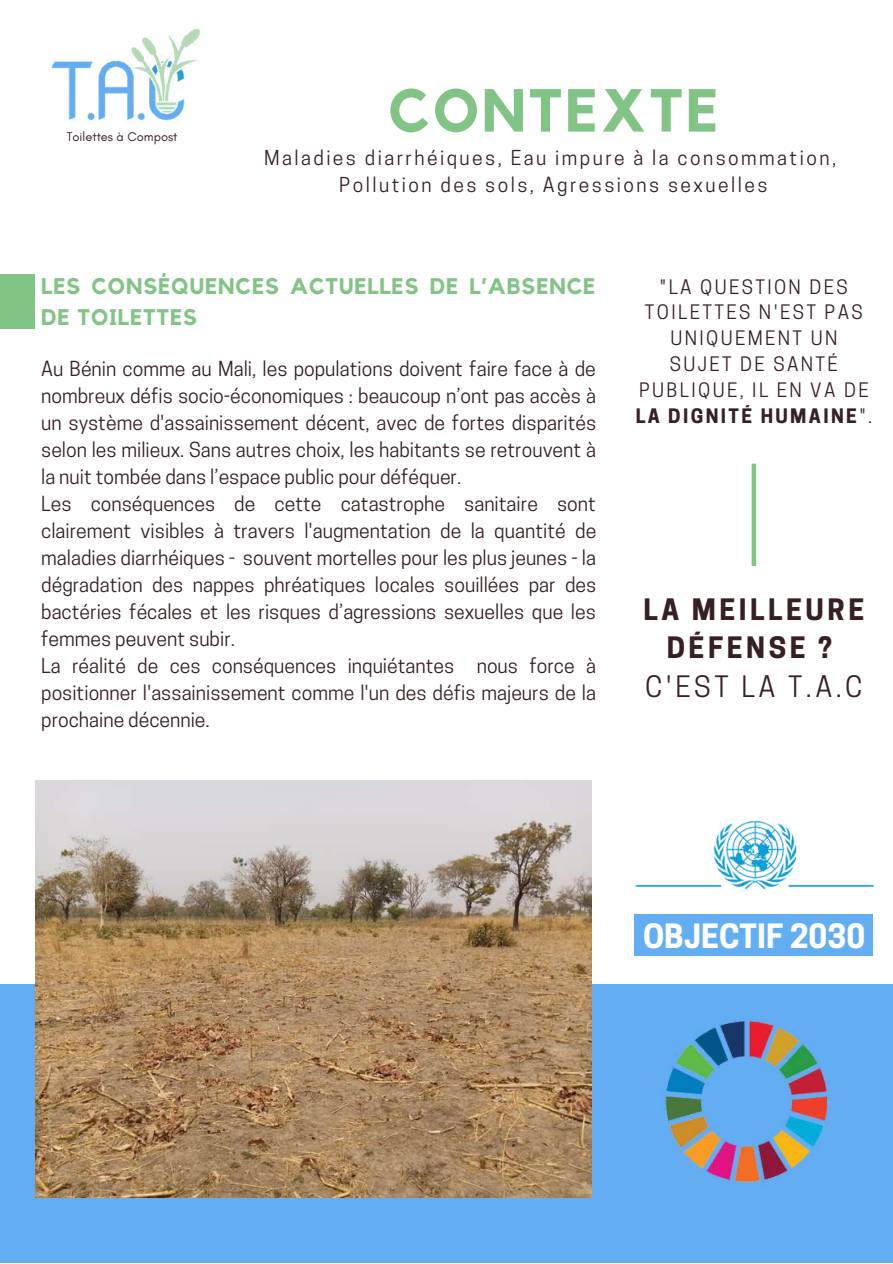
<style>
.page{position:relative;width:893px;height:1264px;background:#fff}
.page>*{position:absolute;margin:0;border:0;box-sizing:border-box;transform-origin:0 0}
.t1{font:700 60px "Kollektif";letter-spacing:.05em;color:#81c485}
.t2{font:700 31.5px "Cooper Hewitt";color:#fff}
.t3{font:700 27.75px/38.2px "Cooper Hewitt";letter-spacing:.125em;color:#362023;text-align:center}
.t4{font:27.75px "Cooper Hewitt";color:#362023}
.t5{font:700 22.5px/31px "Kollektif";letter-spacing:.04em;color:#81c485}
.t6{font:19.5px/27px "Cooper Hewitt";color:#362023}
.t7{font:19.35px/27px "Cooper Hewitt";letter-spacing:.125em;color:#362023;text-align:center}
.t8{font:18.75px/25.8px "Cooper Hewitt";letter-spacing:.125em;color:#362023;text-align:center}
.t9{font:12.9px "Glacial Indifference";color:#362023}
.s1{font-weight:700}
</style>
<div class="page">
<div style="left:0;top:984px;width:892px;height:278px;background:#63adf2"></div>
<img style="left:635px;top:820px;width:238px;height:70px">
<div style="left:634px;top:914px;width:238px;height:42px;background:#63adf2"></div>
<div style="left:751px;top:463px;width:5px;height:103px;background:#81c485"></div>
<img style="left:664px;top:1021px;width:164px;height:161px">
<div style="left:0;top:274px;width:35px;height:54px;background:#81c485"></div>
<img style="left:51px;top:28px;width:149px;height:95px">
<img style="left:36px;top:781px;width:555px;height:416px">
<p class="t9" style="left:67px;top:129px;width:112px">Toilettes à Compost</p>
<h1 class="t1" style="left:388px;top:83px;width:331px">CONTEXTE</h1>
<p class="t7" style="left:264px;top:147px;width:573px">Maladies diarrhéiques, Eau impure à la consommation,<br>Pollution des sols, Agressions sexuelles</p>
<p class="t5" style="left:41px;top:271px;width:555px">LES CONSÉQUENCES ACTUELLES DE L’ABSENCE<br>DE TOILETTES</p>
<p class="t6" style="left:41px;top:358px;width:556px">Au Bénin comme au Mali, les populations doivent faire face à de nombreux défis socio-économiques : beaucoup n’ont pas accès à un système d'assainissement décent, avec de fortes disparités selon les milieux. Sans autres choix, les habitants se retrouvent à la nuit tombée dans l’espace public pour déféquer.<br>Les conséquences de cette catastrophe sanitaire sont clairement visibles à travers l'augmentation de la quantité de maladies diarrhéiques - souvent mortelles pour les plus jeunes - la dégradation des nappes phréatiques locales souillées par des bactéries fécales et les risques d’agressions sexuelles que les femmes peuvent subir.<br>La réalité de ces conséquences inquiétantes nous force à positionner l'assainissement comme l'un des défis majeurs de la prochaine décennie.</p>
<p class="t8" style="left:635px;top:276px;width:238px">"LA QUESTION DES<br>TOILETTES N'EST PAS<br>UNIQUEMENT UN<br>SUJET DE SANTÉ<br>PUBLIQUE, IL EN VA DE<br><span class="s1">LA DIGNITÉ HUMAINE</span>".</p>
<h3 class="t3" style="left:643px;top:594px;width:222px">LA MEILLEURE<br>DÉFENSE ?</h3>
<h3 class="t4" style="left:645px;top:675px;width:219px">C'EST LA T.A.C</h3>
<h2 class="t2" style="left:643px;top:924px;width:223px">OBJECTIF 2030</h2>
</div>
